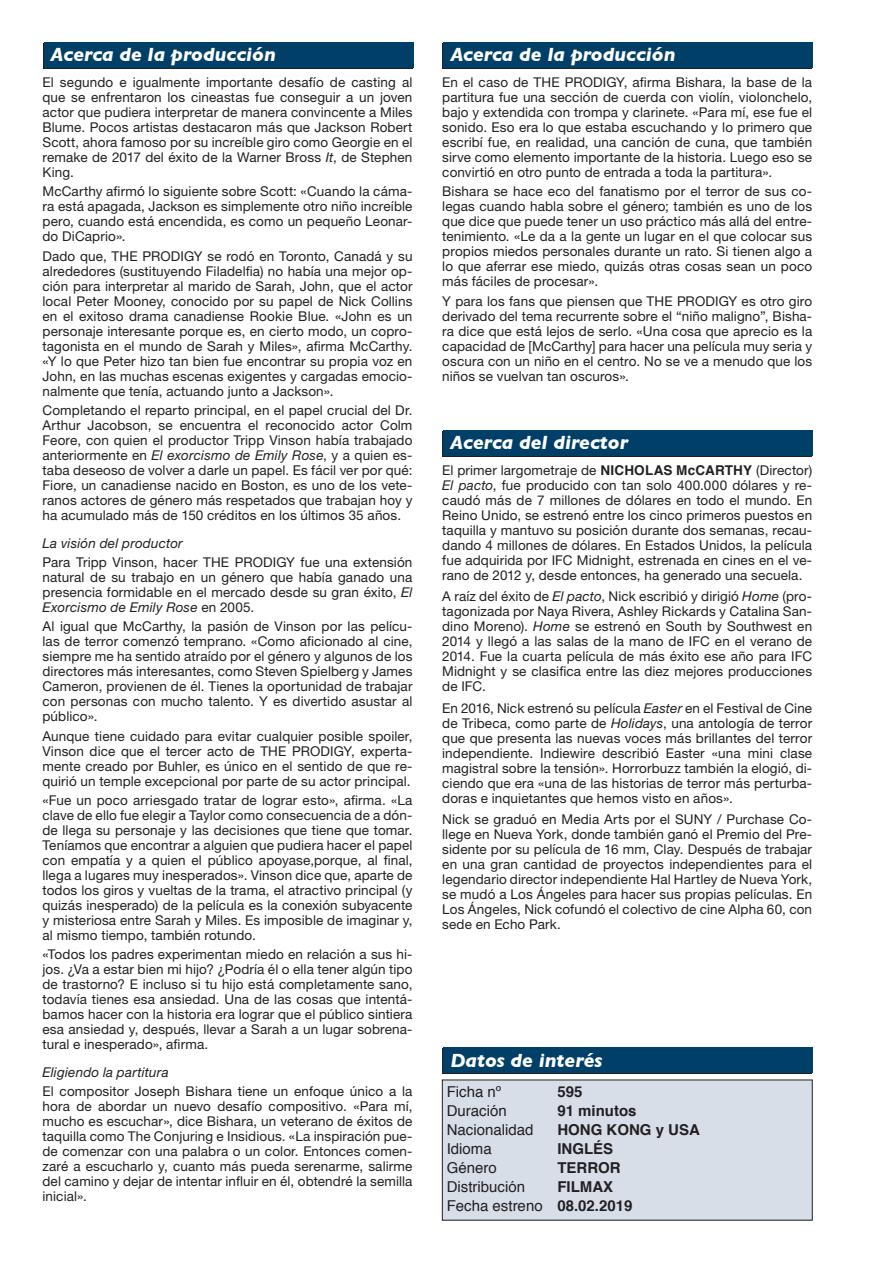
<style>
.page{position:relative;width:893px;height:1263px;background:#fff}
.page>*{position:absolute;margin:0;border:0;box-sizing:border-box;transform-origin:0 0}
.t1{font:italic 700 19.5px "Gill Sans";color:#fff}
.t2{font:15px "Helvetica";color:#231f20}
.t3{font:700 15px "Helvetica";color:#231f20}
.t4{font:13.5px/15px "Helvetica Neue";letter-spacing:.01em;color:#231f20;text-align:justify}
.t5{font:italic 13.5px "Helvetica Neue";letter-spacing:.01em;color:#231f20}
.s1{font-style:italic}
.s2{font-family:"Helvetica";font-weight:700}
.s3{font-weight:700}
</style>
<div class="page">
<div style="left:43px;top:44px;width:369px;height:25px;background:#231f20"></div>
<div style="left:44px;top:43px;width:370px;height:25px;background:#004068"></div>
<div style="left:442px;top:1049px;width:370px;height:25px;background:#231f20"></div>
<div style="left:443px;top:1048px;width:370px;height:25px;background:#004068"></div>
<div style="left:442px;top:1080px;width:370px;height:140px;background:#d7dee8"></div>
<div style="left:442px;top:431px;width:370px;height:26px;background:#231f20"></div>
<div style="left:443px;top:430px;width:370px;height:26px;background:#004068"></div>
<div style="left:442px;top:44px;width:370px;height:25px;background:#231f20"></div>
<div style="left:443px;top:43px;width:370px;height:25px;background:#004068"></div>
<p class="t1" style="left:51px;top:43px;width:227px">Acerca de la producción</p>
<p class="t4" style="left:43px;top:75px;width:371px">El segundo e igualmente importante desafío de casting al que se enfrentaron los cineastas fue conseguir a un joven actor que pudiera interpretar de manera convincente a Miles Blume. Pocos artistas destacaron más que Jackson Robert Scott, ahora famoso por su increíble giro como Georgie en el remake de 2017 del éxito de la Warner Bross <span class="s1">It</span>, de Stephen King.</p>
<p class="t4" style="left:43px;top:184px;width:371px">McCarthy afirmó lo siguiente sobre Scott: «Cuando la cáma&shy;ra está apagada, Jackson es simplemente otro niño increíble pero, cuando está encendida, es como un pequeño Leonar&shy;do DiCaprio».</p>
<p class="t4" style="left:43px;top:248px;width:371px">Dado que, THE PRODIGY se rodó en Toronto, Canadá y su alrededores (sustituyendo Filadelfia) no había una mejor op&shy;ción para interpretar al marido de Sarah, John, que el actor local Peter Mooney, conocido por su papel de Nick Collins en el exitoso drama canadiense Rookie Blue. «John es un personaje interesante porque es, en cierto modo, un copro&shy;tagonista en el mundo de Sarah y Miles», afirma McCarthy. «Y lo que Peter hizo tan bien fue encontrar su propia voz en John, en las muchas escenas exigentes y cargadas emocio&shy;nalmente que tenía, actuando junto a Jackson».</p>
<p class="t4" style="left:43px;top:402px;width:371px">Completando el reparto principal, en el papel crucial del Dr.<br>Arthur Jacobson, se encuentra el reconocido actor Colm Feore, con quien el productor Tripp Vinson había trabajado anteriormente en <span class="s1">El exorcismo de Emily Rose</span>, y a quien es&shy;taba deseoso de volver a darle un papel. Es fácil ver por qué:<br>Fiore, un canadiense nacido en Boston, es uno de los vete&shy;ranos actores de género más respetados que trabajan hoy y ha acumulado más de 150 créditos en los últimos 35 años.</p>
<p class="t5" style="left:43px;top:535px;width:142px">La visión del productor</p>
<p class="t4" style="left:43px;top:554px;width:371px">Para Tripp Vinson, hacer THE PRODIGY fue una extensión natural de su trabajo en un género que había ganado una presencia formidable en el mercado desde su gran éxito, <span class="s1">El Exorcismo de Emily Rose</span> en 2005.</p>
<p class="t4" style="left:43px;top:619px;width:371px">Al igual que McCarthy, la pasión de Vinson por las pelícu&shy;las de terror comenzó temprano. «Como aficionado al cine, siempre me ha sentido atraído por el género y algunos de los directores más interesantes, como Steven Spielberg y James Cameron, provienen de él. Tienes la oportunidad de trabajar con personas con mucho talento. Y es divertido asustar al público».</p>
<p class="t4" style="left:43px;top:728px;width:371px">Aunque tiene cuidado para evitar cualquier posible spoiler, Vinson dice que el tercer acto de THE PRODIGY, experta&shy;mente creado por Buhler, es único en el sentido de que re&shy;quirió un temple excepcional por parte de su actor principal.</p>
<p class="t4" style="left:43px;top:792px;width:371px">«Fue un poco arriesgado tratar de lograr esto», afirma. «La clave de ello fue elegir a Taylor como consecuencia de a dón&shy;de llega su personaje y las decisiones que tiene que tomar.<br>Teníamos que encontrar a alguien que pudiera hacer el papel con empatía y a quien el público apoyase,porque, al final, llega a lugares muy inesperados». Vinson dice que, aparte de todos los giros y vueltas de la trama, el atractivo principal (y quizás inesperado) de la película es la conexión subyacente y misteriosa entre Sarah y Miles. Es imposible de imaginar y, al mismo tiempo, también rotundo.</p>
<p class="t4" style="left:43px;top:946px;width:371px">«Todos los padres experimentan miedo en relación a sus hi&shy;jos. ¿Va a estar bien mi hijo? ¿Podría él o ella tener algún tipo de trastorno? E incluso si tu hijo está completamente sano, todavía tienes esa ansiedad. Una de las cosas que intentá&shy;bamos hacer con la historia era lograr que el público sintiera esa ansiedad y, después, llevar a Sarah a un lugar sobrena&shy;tural e inesperado», afirma.</p>
<p class="t5" style="left:43px;top:1064px;width:128px">Eligiendo la partitura</p>
<p class="t4" style="left:43px;top:1083px;width:371px">El compositor Joseph Bishara tiene un enfoque único a la hora de abordar un nuevo desafío compositivo. «Para mí, mucho es escuchar», dice Bishara, un veterano de éxitos de taquilla como The Conjuring e Insidious. «La inspiración pue&shy;de comenzar con una palabra o un color. Entonces comen&shy;zaré a escucharlo y, cuanto más pueda serenarme, salirme del camino y dejar de intentar influir en él, obtendré la semilla inicial».</p>
<p class="t1" style="left:450px;top:43px;width:227px">Acerca de la producción</p>
<p class="t4" style="left:442px;top:75px;width:371px">En el caso de THE PRODIGY, afirma Bishara, la base de la partitura fue una sección de cuerda con violín, violonchelo, bajo y extendida con trompa y clarinete. «Para mí, ese fue el sonido. Eso era lo que estaba escuchando y lo primero que escribí fue, en realidad, una canción de cuna, que también sirve como elemento importante de la historia. Luego eso se convirtió en otro punto de entrada a toda la partitura».</p>
<p class="t4" style="left:442px;top:184px;width:371px">Bishara se hace eco del fanatismo por el terror de sus co&shy;legas cuando habla sobre el género; también es uno de los que dice que puede tener un uso práctico más allá del entre&shy;tenimiento. «Le da a la gente un lugar en el que colocar sus propios miedos personales durante un rato. Si tienen algo a lo que aferrar ese miedo, quizás otras cosas sean un poco más fáciles de procesar».</p>
<p class="t4" style="left:442px;top:293px;width:371px">Y para los fans que piensen que THE PRODIGY es otro giro derivado del tema recurrente sobre el “niño maligno”, Bisha&shy;ra dice que está lejos de serlo. «Una cosa que aprecio es la capacidad de [McCarthy] para hacer una película muy seria y oscura con un niño en el centro. No se ve a menudo que los niños se vuelvan tan oscuros».</p>
<p class="t1" style="left:450px;top:431px;width:179px">Acerca del director</p>
<p class="t4" style="left:442px;top:462px;width:371px">El primer largometraje de <span class="s2">NICHOLAS McCARTHY</span> (Director)<br><span class="s1">El pacto</span>, fue producido con tan solo 400.000 dólares y re&shy;caudó más de 7 millones de dólares en todo el mundo. En Reino Unido, se estrenó entre los cinco primeros puestos en taquilla y mantuvo su posición durante dos semanas, recau&shy;dando 4 millones de dólares. En Estados Unidos, la película fue adquirida por IFC Midnight, estrenada en cines en el ve&shy;rano de 2012 y, desde entonces, ha generado una secuela.</p>
<p class="t4" style="left:442px;top:589px;width:371px">A raíz del éxito de <span class="s1">El pacto</span>, Nick escribió y dirigió <span class="s1">Home</span> (pro&shy;tagonizada por Naya Rivera, Ashley Rickards y Catalina San&shy;dino Moreno). <span class="s1">Home</span> se estrenó en South by Southwest en 2014 y llegó a las salas de la mano de IFC en el verano de 2014. Fue la cuarta película de más éxito ese año para IFC Midnight y se clasifica entre las diez mejores producciones de IFC.</p>
<p class="t4" style="left:442px;top:700px;width:371px">En 2016, Nick estrenó su película <span class="s1">Easter</span> en el Festival de Cine de Tribeca, como parte de <span class="s1">Holidays</span>, una antología de terror que que presenta las nuevas voces más brillantes del terror independiente. Indiewire describió Easter «una mini clase magistral sobre la tensión». Horrorbuzz también la elogió, di&shy;ciendo que era «una de las historias de terror más perturba&shy;doras e inquietantes que hemos visto en años».</p>
<p class="t4" style="left:442px;top:811px;width:371px">Nick se graduó en Media Arts por el SUNY / Purchase Co&shy;llege en Nueva York, donde también ganó el Premio del Pre&shy;sidente por su película de 16 mm, Clay. Después de trabajar en una gran cantidad de proyectos independientes para el legendario director independiente Hal Hartley de Nueva York, se mudó a Los Ángeles para hacer sus propias películas. En Los Ángeles, Nick cofundó el colectivo de cine Alpha 60, con sede en Echo Park.</p>
<p class="t1" style="left:450px;top:1048px;width:154px">Datos de interés</p>
<p class="t2" style="left:447px;top:1080px;width:56px">Ficha nº</p>
<p class="t3" style="left:557px;top:1079px;width:27px">595</p>
<p class="t2" style="left:447px;top:1099px;width:62px">Duración</p>
<p class="t3" style="left:557px;top:1098px;width:81px">91 minutos</p>
<p class="t2" style="left:447px;top:1118px;width:88px">Nacionalidad</p>
<p class="t3" style="left:557px;top:1117px;width:144px">HONG KONG y USA</p>
<p class="t2" style="left:447px;top:1137px;width:47px">Idioma</p>
<p class="t3" style="left:557px;top:1136px;width:57px">INGLÉS</p>
<p class="t2" style="left:447px;top:1156px;width:52px">Género</p>
<p class="t3" style="left:557px;top:1155px;width:65px">TERROR</p>
<p class="t2" style="left:447px;top:1175px;width:80px">Distribución</p>
<p class="t3" style="left:557px;top:1174px;width:57px">FILMAX</p>
<p class="t2" style="left:447px;top:1194px;width:187px">Fecha estreno <span class="s3">08.02.2019</span></p>
</div>
